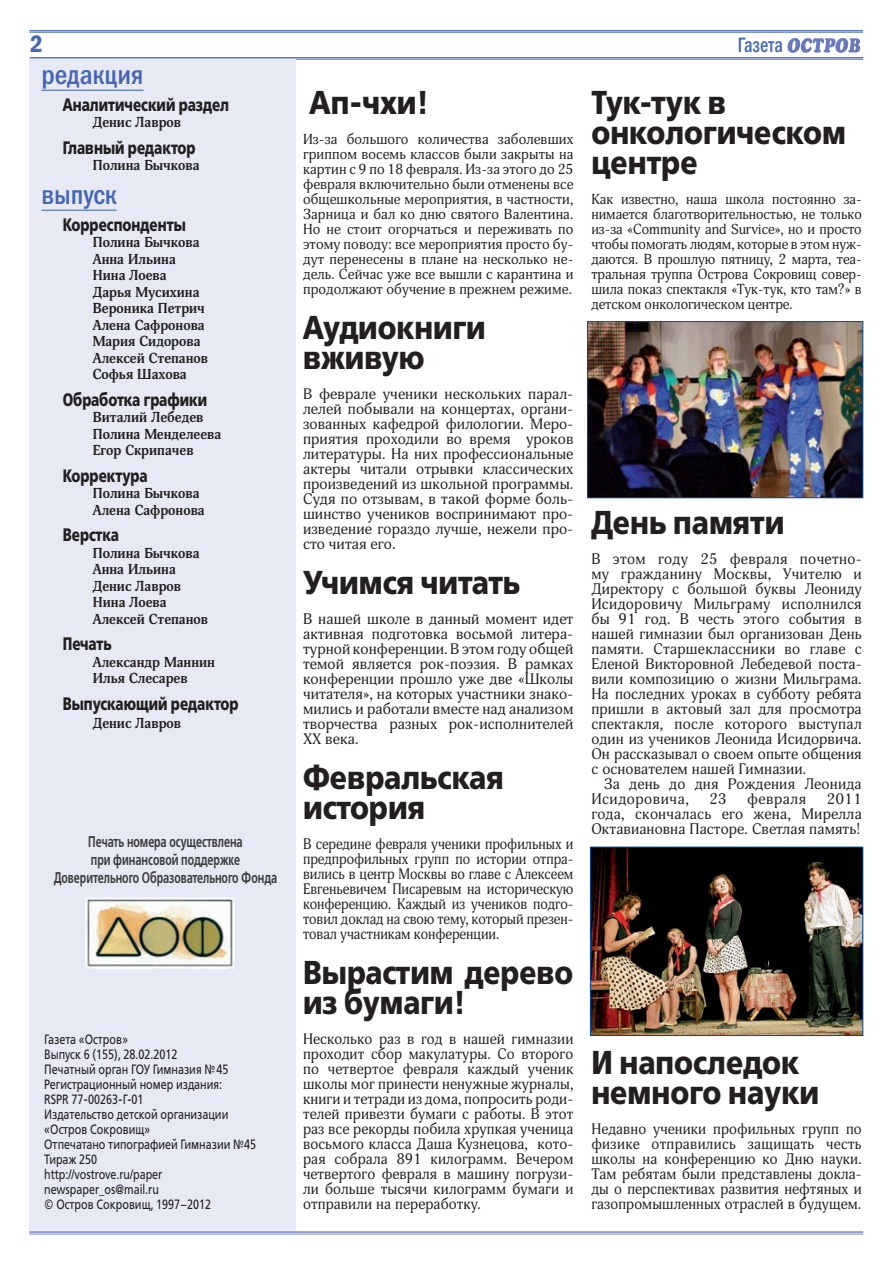
<style>
.page{position:relative;width:893px;height:1263px;background:#fff}
.page>*{position:absolute;margin:0;border:0;box-sizing:border-box;transform-origin:0 0}
.t1{font:700 33px/30px "Free Set";color:#231f20;scale:.86 1}
.t2{font:700 33px/30px "Free Set";color:#231f20;scale:.85 1}
.t3{font:27px "Franklin Gothic Medi Cond ITC";color:#4566b0}
.t4{font:24px "Franklin Gothic Demi Cond ITC";color:#4566b0}
.t5{font:21px "Franklin Gothic Medi Cond ITC";color:#4566b0;scale:.85 1}
.t6{font:700 18px "Free Set";color:#231f20;scale:.75 1}
.t7{font:600 15.45px/18px "Free Set";letter-spacing:-.005em;color:#3c3d3c;text-align:center;scale:.69 1}
.t8{font:15px/15px "Adonis";letter-spacing:.01em;color:#231f20;text-align:justify}
.t9{font:15px/15px "Adonis";letter-spacing:.01em;color:#231f20;text-align:justify;scale:.93 1}
.t10{font:15px "Adonis";letter-spacing:.04em;color:#231f20}
.t11{font:14.25px/15px "Adonis";color:#231f20;text-align:justify}
.t12{font:700 14.25px/16.5px "Adonis";color:#231f20}
.t13{font:13.5px/15px "Free Set";color:#231f20;scale:.8 1}
</style>
<div class="page">
<hr style="left:29px;top:32px;width:833px;height:1px;background:#4566b0">
<hr style="left:29px;top:30px;width:833px;height:1px;background:#4566b0">
<hr style="left:30px;top:59px;width:833px;height:1px;background:#4566b0">
<hr style="left:30px;top:57px;width:833px;height:1px;background:#4566b0">
<svg style="left:787px;top:38px;width:73px;height:15px"></svg>
<div style="left:29px;top:59px;width:266px;height:1175px;background:#e7e9f4"></div>
<hr style="left:41px;top:90px;width:102px;height:1px;background:#3761a2">
<hr style="left:41px;top:210px;width:76px;height:1px;background:#3761a2">
<hr style="left:29px;top:1231px;width:834px;height:3px;background:#fff">
<hr style="left:29px;top:1231px;width:834px;height:2px;background:#7987c3">
<hr style="left:29px;top:1234px;width:834px;height:1px;background:#7987c3">
<img style="left:85px;top:898px;width:149px;height:71px">
<img style="left:589px;top:323px;width:272px;height:173px">
<div style="left:587px;top:321px;width:276px;height:177px;border:1px solid #014a93"></div>
<img style="left:592px;top:849px;width:269px;height:185px">
<div style="left:590px;top:847px;width:273px;height:189px;border:1px solid #014a93"></div>
<h3 class="t4" style="left:30px;top:35px;width:14px">2</h3>
<h3 class="t5" style="left:738px;top:38px;width:54px">Газета</h3>
<h2 class="t3" style="left:41px;top:66px;width:103px">редакция</h2>
<p class="t6" style="left:63px;top:97px;width:223px">Аналитический раздел</p>
<p class="t12" style="left:92px;top:116px;width:90px">Денис Лавров</p>
<p class="t6" style="left:63px;top:140px;width:179px">Главный редактор</p>
<p class="t12" style="left:92px;top:159px;width:108px">Полина Бычкова</p>
<h2 class="t3" style="left:41px;top:186px;width:77px">выпуск</h2>
<p class="t6" style="left:63px;top:217px;width:165px">Корреспонденты</p>
<p class="t12" style="left:92px;top:236px;width:117px">Полина Бычкова<br>Анна Ильина<br>Нина Лоева<br>Дарья Мусихина<br>Вероника Петрич<br>Алена Сафронова<br>Мария Сидорова<br>Алексей Степанов<br>Софья Шахова</p>
<p class="t6" style="left:63px;top:392px;width:194px">Обработка графики</p>
<p class="t12" style="left:92px;top:411px;width:130px">Виталий Лебедев<br>Полина Менделеева<br>Егор Скрипачев</p>
<p class="t6" style="left:63px;top:468px;width:115px">Корректура</p>
<p class="t12" style="left:92px;top:486px;width:114px">Полина Бычкова<br>Алена Сафронова</p>
<p class="t6" style="left:63px;top:528px;width:77px">Верстка</p>
<p class="t12" style="left:92px;top:546px;width:117px">Полина Бычкова<br>Анна Ильина<br>Денис Лавров<br>Нина Лоева<br>Алексей Степанов</p>
<p class="t6" style="left:63px;top:637px;width:67px">Печать</p>
<p class="t12" style="left:92px;top:655px;width:124px">Александр Маннин<br>Илья Слесарев</p>
<p class="t6" style="left:63px;top:696px;width:236px">Выпускающий редактор</p>
<p class="t12" style="left:92px;top:716px;width:90px">Денис Лавров</p>
<h1 class="t1" style="left:309px;top:90px;width:140px">Ап-чхи!</h1>
<p class="t11" style="left:303px;top:134px;width:272px">Из-за большого количества заболевших гриппом восемь классов были закрыты на картин с 9 по 18 февраля. Из-за этого до 25 февраля включительно были отменены все общешкольные мероприятия, в частности, Зарница и бал ко дню святого Валентина.<br>Но не стоит огорчаться и переживать по этому поводу: все мероприятия просто бу&shy;дут перенесены в плане на несколько не&shy;дель. Сейчас уже все вышли с карантина и продолжают обучение в прежнем режиме.</p>
<h1 class="t2" style="left:303px;top:315px;width:216px">Аудиокниги вживую</h1>
<p class="t8" style="left:303px;top:388px;width:272px">В феврале ученики нескольких парал&shy;лелей побывали на концертах, органи&shy;зованных кафедрой филологии. Меро&shy;приятия проходили во время уроков литературы. На них профессиональные актеры читали отрывки классических произведений из школьной программы.<br>Судя по отзывам, в такой форме боль&shy;шинство учеников воспринимают про&shy;изведение гораздо лучше, нежели про&shy;сто читая его.</p>
<h1 class="t1" style="left:303px;top:570px;width:254px">Учимся читать</h1>
<p class="t8" style="left:303px;top:613px;width:272px">В нашей школе в данный момент идет активная подготовка восьмой литера&shy;турной конференции. В этом году общей темой является рок-поэзия. В рамках конференции прошло уже две «Школы читателя», на которых участники знако&shy;мились и работали вместе над анализом творчества разных рок-исполнителей XX века.</p>
<h1 class="t1" style="left:303px;top:765px;width:235px">Февральская история</h1>
<p class="t9" style="left:303px;top:838px;width:292px">В середине февраля ученики профильных и предпрофильных групп по истории отпра&shy;вились в центр Москвы во главе с Алексеем Евгеньевичем Писаревым на историческую конференцию. Каждый из учеников подго&shy;товил доклад на свою тему, который презен&shy;товал участникам конференции.</p>
<h1 class="t2" style="left:303px;top:960px;width:319px">Вырастим дерево из бумаги!</h1>
<p class="t8" style="left:303px;top:1033px;width:272px">Несколько раз в год в нашей гимназии проходит сбор макулатуры. Со второго по четвертое февраля каждый ученик школы мог принести ненужные журналы, книги и тетради из дома, попросить роди&shy;телей привезти бумаги с работы. В этот раз все рекорды побила хрупкая ученица восьмого класса Даша Кузнецова, кото&shy;рая собрала 891 килограмм. Вечером четвертого февраля в машину погрузи&shy;ли больше тысячи килограмм бумаги и отправили на переработку.</p>
<h1 class="t1" style="left:591px;top:90px;width:297px">Тук-тук в онкологическом центре</h1>
<p class="t11" style="left:591px;top:194px;width:272px">Как известно, наша школа постоянно за&shy;нимается благотворительностью, не только из-за «Community and Survice», но и просто чтобы помогать людям, которые в этом нуж&shy;даются. В прошлую пятницу, 2 марта, теа&shy;тральная труппа Острова Сокровищ совер&shy;шила показ спектакля «Тук-тук, кто там?» в детском онкологическом центре.</p>
<h1 class="t1" style="left:591px;top:510px;width:226px">День памяти</h1>
<p class="t8" style="left:591px;top:553px;width:272px">В этом году 25 февраля почетно&shy;му гражданину Москвы, Учителю и Директору с большой буквы Леониду Исидоровичу Мильграму исполнился бы 91 год. В честь этого события в нашей гимназии был организован День памяти. Старшеклассники во главе с Еленой Викторовной Лебедевой поста&shy;вили композицию о жизни Мильграма.<br>На последних уроках в субботу ребята пришли в актовый зал для просмотра спектакля, после которого выступал один из учеников Леонида Исидорвича.<br>Он рассказывал о своем опыте общения с основателем нашей Гимназии.</p>
<p class="t8" style="left:591px;top:778px;width:272px;text-indent:13px">За день до дня Рождения Леонида<br>Исидоровича,</p>
<p class="t8" style="left:591px;top:793px;width:272px;text-indent:235px">2011 года, скончалась его жена, Мирелла Октавиановна Пасторе. Светлая память!</p>
<p class="t8" style="left:709px;top:793px;width:19px">23</p>
<p class="t10" style="left:747px;top:793px;width:61px">февраля</p>
<p class="t7" style="left:54px;top:834px;width:325px">Печать номера осуществлена<br>при финансовой поддержке<br>Доверительного Образовательного Фонда</p>
<p class="t13" style="left:44px;top:1033px;width:266px">Газета «Остров»<br>Выпуск 6 (155), 28.02.2012<br>Печатный орган ГОУ Гимназия №45<br>Регистрационный номер издания:<br>RSPR 77-00263-Г-01<br>Издательство детской организации «Остров Сокровищ»<br>Отпечатано типографией Гимназии №45<br>Тираж 250<br>http://vostrove.ru/paper newspaper_os@mail.ru<br>© Остров Сокровищ, 1997–2012</p>
<h1 class="t1" style="left:591px;top:1050px;width:266px">И напоследок немного науки</h1>
<p class="t8" style="left:591px;top:1123px;width:272px">Недавно ученики профильных групп по физике отправились защищать честь школы на конференцию ко Дню науки.<br>Там ребятам были представлены докла&shy;ды о перспективах развития нефтяных и газопромышленных отраслей в будущем.</p>
</div>
